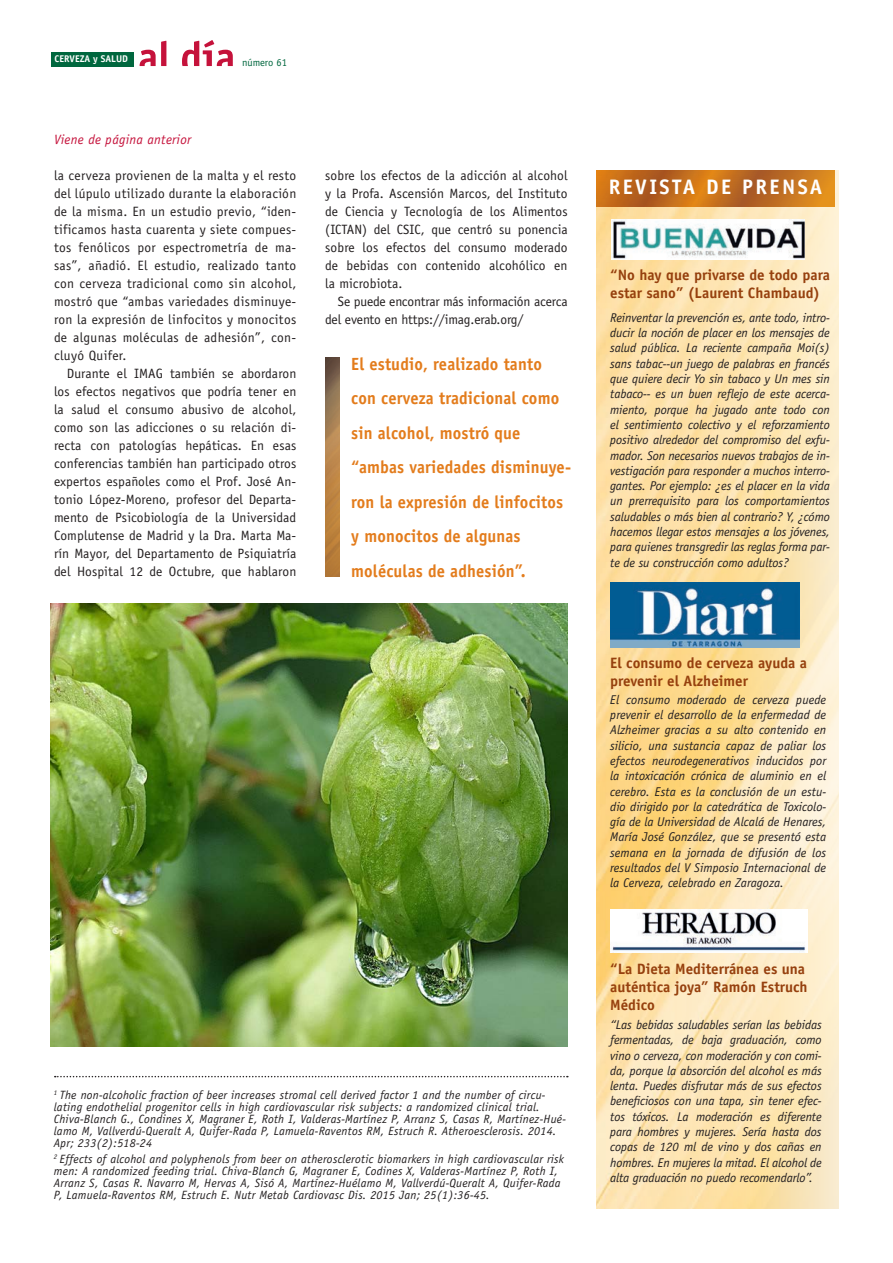
<style>
.page{position:relative;width:893px;height:1263px;background:#fff}
.page>*{position:absolute;margin:0;border:0;box-sizing:border-box;transform-origin:0 0}
.t1{font:700 21px "Officina Sans Std";letter-spacing:.115em;color:#fff}
.Destacado{font:700 17.7px/34.5px "Officina Sans Std";letter-spacing:.01em;color:#e37c1c;scale:.93 1}
.t2{font:700 15px/18px "Officina Sans Std";color:#96400e}
.Primera_línea{font:13.5px/18px "Officina Sans Std";letter-spacing:.01em;color:#231f20;text-align:justify}
.Primera_línea-2{font:13.5px/18px "Officina Sans Std";letter-spacing:-.01em;color:#231f20}
.t3{font:italic 13.5px "Officina Sans Std";letter-spacing:.02em;color:#c5123b}
.t4{font:italic 12.75px/15.3px "Officina Sans Std";letter-spacing:-.01em;color:#231f20;text-align:justify}
.t5{font:italic 12px/12px "Officina Sans Std";letter-spacing:.02em;color:#231f20}
.t6{font:10.5px "Officina Sans Std";letter-spacing:-.01em;color:#00673e}
.t7{font:700 9.75px "Officina Sans Std";color:#fff}
</style>
<div class="page">
<svg style="left:140px;top:41px;width:27px;height:25px"></svg>
<svg style="left:182px;top:40px;width:51px;height:26px"></svg>
<div style="left:51px;top:52px;width:82px;height:14px;background:#00673e"></div>
<img style="left:51px;top:604px;width:517px;height:442px">
<img style="left:596px;top:170px;width:243px;height:1039px">
<svg style="left:596px;top:170px;width:239px;height:36px;background:#c36e1e"></svg>
<img style="left:610px;top:909px;width:198px;height:44px">
<svg style="left:55px;top:1076px;width:513px;height:1px"></svg>
<img style="left:611px;top:220px;width:194px;height:39px">
<img style="left:610px;top:583px;width:190px;height:64px">
<img style="left:325px;top:358px;width:14px;height:219px">
<p class="t7" style="left:55px;top:53px;width:75px">CERVEZA y SALUD</p>
<p class="t6" style="left:242px;top:56px;width:46px">número 61</p>
<p class="t3" style="left:54px;top:132px;width:139px">Viene de página anterior</p>
<p class="Primera_línea" style="left:54px;top:167px;width:244px">la cerveza provienen de la malta y el resto del lúpulo utilizado durante la elaboración de la misma. En un estudio previo, “iden&shy;tificamos hasta cuarenta y siete compues&shy;tos fenólicos por espectrometría de ma&shy;sas”, añadió. El estudio, realizado tanto con cerveza tradicional como sin alcohol, mostró que “ambas variedades disminuye&shy;ron la expresión de linfocitos y monocitos de algunas moléculas de adhesión”, con&shy;cluyó Quifer.</p>
<p class="Primera_línea" style="left:54px;top:364px;width:244px;text-indent:13px">Durante el IMAG también se abordaron los efectos negativos que podría tener en la salud el consumo abusivo de alcohol, como son las adicciones o su relación di&shy;recta con patologías hepáticas. En esas conferencias también han participado otros expertos españoles como el Prof. José An&shy;tonio López-Moreno, profesor del Departa&shy;mento de Psicobiología de la Universidad Complutense de Madrid y la Dra. Marta Ma&shy;rín Mayor, del Departamento de Psiquiatría del Hospital 12 de Octubre, que hablaron</p>
<p class="Primera_línea" style="left:325px;top:166px;width:244px">sobre los efectos de la adicción al alcohol y la Profa. Ascensión Marcos, del Instituto de Ciencia y Tecnología de los Alimentos (ICTAN) del CSIC, que centró su ponencia sobre los efectos del consumo moderado de bebidas con contenido alcohólico en la microbiota.</p>
<p class="Primera_línea-2" style="left:325px;top:292px;width:244px;text-indent:13px">Se puede encontrar más información acerca del evento en https://imag.erab.org/</p>
<p class="Destacado" style="left:351px;top:346px;width:238px">El estudio, realizado tanto<br>con cerveza tradicional como sin alcohol, mostró que “ambas variedades disminuye&shy;ron la expresión de linfocitos y monocitos de algunas moléculas de adhesión”.</p>
<p class="t5" style="left:54px;top:1089px;width:514px"><sup>1</sup> The non-alcoholic fraction of beer increases stromal cell derived factor 1 and the number of circu&shy;lating endothelial progenitor cells in high cardiovascular risk subjects: a randomized clinical trial.<br>Chiva-Blanch G., Condines X, Magraner E, Roth I, Valderas-Martínez P, Arranz S, Casas R, Martínez-Hué&shy;lamo M, Vallverdú-Queralt A, Quifer-Rada P, Lamuela-Raventos RM, Estruch R. Atheroesclerosis. 2014.<br>Apr; 233(2):518-24</p>
<p class="t5" style="left:54px;top:1153px;width:512px"><sup>2</sup> Effects of alcohol and polyphenols from beer on atherosclerotic biomarkers in high cardiovascular risk men: A randomized feeding trial. Chiva-Blanch G, Magraner E, Codines X, Valderas-Martínez P, Roth I, Arranz S, Casas R. Navarro M, Hervas A, Sisó A, Martínez-Huélamo M, Vallverdú-Queralt A, Quifer-Rada P, Lamuela-Raventos RM, Estruch E. Nutr Metab Cardiovasc Dis. 2015 Jan; 25(1):36-45.</p>
<p class="t1" style="left:609px;top:173px;width:215px">REVISTA DE PRENSA</p>
<p class="t2" style="left:610px;top:266px;width:221px">“No hay que privarse de todo para estar sano” (Laurent Chambaud)</p>
<p class="t4" style="left:610px;top:310px;width:221px">Reinventar la prevención es, ante todo, intro&shy;ducir la noción de placer en los mensajes de salud pública. La reciente campaña Moi(s) sans tabac--un juego de palabras en francés que quiere decir Yo sin tabaco y Un mes sin tabaco-- es un buen reflejo de este acerca&shy;miento, porque ha jugado ante todo con el sentimiento colectivo y el reforzamiento positivo alrededor del compromiso del exfu&shy;mador. Son necesarios nuevos trabajos de in&shy;vestigación para responder a muchos interro&shy;gantes. Por ejemplo: ¿es el placer en la vida un prerrequisito para los comportamientos saludables o más bien al contrario? Y, ¿cómo hacemos llegar estos mensajes a los jóvenes, para quienes transgredir las reglas forma par&shy;te de su construcción como adultos?</p>
<p class="t2" style="left:610px;top:654px;width:198px">El consumo de cerveza ayuda a prevenir el Alzheimer</p>
<p class="t4" style="left:610px;top:692px;width:218px">El consumo moderado de cerveza puede prevenir el desarrollo de la enfermedad de Alzheimer gracias a su alto contenido en silicio, una sustancia capaz de paliar los efectos neurodegenerativos inducidos por la intoxicación crónica de aluminio en el cerebro. Esta es la conclusión de un estu&shy;dio dirigido por la catedrática de Toxicolo&shy;gía de la Universidad de Alcalá de Henares, María José González, que se presentó esta semana en la jornada de difusión de los resultados del V Simposio Internacional de la Cerveza, celebrado en Zaragoza.</p>
<p class="t2" style="left:610px;top:960px;width:199px">“La Dieta Mediterránea es una auténtica joya” Ramón Estruch<br>Médico</p>
<p class="t4" style="left:610px;top:1017px;width:213px">“Las bebidas saludables serían las bebidas fermentadas, de baja graduación, como vino o cerveza, con moderación y con comi&shy;da, porque la absorción del alcohol es más lenta. Puedes disfrutar más de sus efectos beneficiosos con una tapa, sin tener efec&shy;tos tóxicos. La moderación es diferente para hombres y mujeres. Sería hasta dos copas de 120 ml de vino y dos cañas en hombres. En mujeres la mitad. El alcohol de alta graduación no puedo recomendarlo”.</p>
</div>
